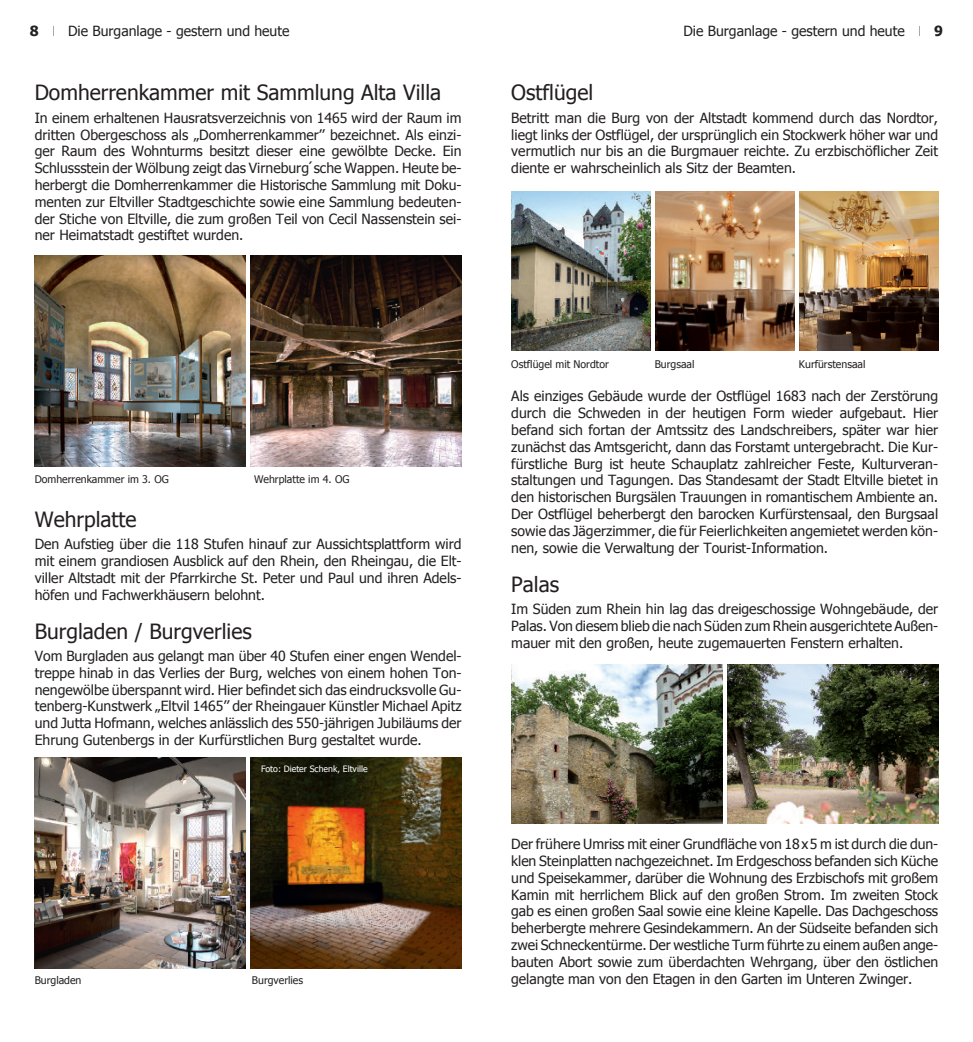
<style>
.page{position:relative;width:973px;height:1042px;background:#fff}
.page>*{position:absolute;margin:0;border:0;box-sizing:border-box;transform-origin:0 0}
.t1{font:21px "Tahoma";color:#231f20}
.t2{font:14px/16.8px "Tahoma";color:#231f20;text-align:justify}
.t3{font:700 14px "Tahoma";color:#231f20}
.t4{font:10.5px "Tahoma";color:#231f20}
.t5{font:8.75px "Tahoma";color:#fff}
</style>
<div class="page">
<img style="left:35px;top:255px;width:211px;height:211px">
<img style="left:250px;top:255px;width:211px;height:211px">
<img style="left:35px;top:757px;width:211px;height:211px">
<img style="left:250px;top:757px;width:211px;height:211px">
<img style="left:511px;top:665px;width:211px;height:158px">
<img style="left:727px;top:665px;width:211px;height:158px">
<img style="left:511px;top:192px;width:139px;height:158px">
<img style="left:655px;top:192px;width:139px;height:158px">
<img style="left:799px;top:192px;width:139px;height:158px">
<p class="t3" style="left:30px;top:22px;width:10px">8</p>
<p class="t2" style="left:68px;top:22px;width:223px">Die Burganlage - gestern und heute</p>
<p class="t2" style="left:683px;top:22px;width:223px">Die Burganlage - gestern und heute</p>
<p class="t3" style="left:934px;top:22px;width:10px">9</p>
<h1 class="t1" style="left:35px;top:79px;width:408px">Domherrenkammer mit Sammlung Alta Villa</h1>
<p class="t2" style="left:35px;top:109px;width:428px">In einem erhaltenen Hausratsverzeichnis von 1465 wird der Raum im dritten Obergeschoss als „Domherrenkammer’’ bezeichnet. Als einzi&shy;ger Raum des Wohnturms besitzt dieser eine gewölbte Decke. Ein Schlussstein der Wölbung zeigt das Virneburg´sche Wappen. Heute be&shy;herbergt die Domherrenkammer die Historische Sammlung mit Doku&shy;menten zur Eltviller Stadtgeschichte sowie eine Sammlung bedeuten&shy;der Stiche von Eltville, die zum großen Teil von Cecil Nassenstein sei&shy;ner Heimatstadt gestiftet wurden.</p>
<p class="t4" style="left:35px;top:472px;width:136px">Domherrenkammer im 3. OG</p>
<p class="t4" style="left:254px;top:472px;width:97px">Wehrplatte im 4. OG</p>
<h1 class="t1" style="left:35px;top:506px;width:103px">Wehrplatte</h1>
<p class="t2" style="left:35px;top:535px;width:428px">Den Aufstieg über die 118 Stufen hinauf zur Aussichtsplattform wird mit einem grandiosen Ausblick auf den Rhein, den Rheingau, die Elt&shy;viller Altstadt mit der Pfarrkirche St. Peter und Paul und ihren Adels&shy;höfen und Fachwerkhäusern belohnt.</p>
<h1 class="t1" style="left:35px;top:617px;width:218px">Burgladen / Burgverlies</h1>
<p class="t2" style="left:35px;top:647px;width:428px">Vom Burgladen aus gelangt man über 40 Stufen einer engen Wendel&shy;treppe hinab in das Verlies der Burg, welches von einem hohen Ton&shy;nengewölbe überspannt wird. Hier befindet sich das eindrucksvolle Gu&shy;tenberg-Kunstwerk „Eltvil 1465’’ der Rheingauer Künstler Michael Apitz und Jutta Hofmann, welches anlässlich des 550-jährigen Jubiläums der Ehrung Gutenbergs in der Kurfürstlichen Burg gestaltet wurde.</p>
<p class="t5" style="left:261px;top:763px;width:108px">Foto: Dieter Schenk, Eltville</p>
<p class="t4" style="left:35px;top:974px;width:48px">Burgladen</p>
<p class="t4" style="left:252px;top:974px;width:53px">Burgverlies</p>
<h1 class="t1" style="left:511px;top:79px;width:83px">Ostflügel</h1>
<p class="t2" style="left:511px;top:109px;width:428px">Betritt man die Burg von der Altstadt kommend durch das Nordtor, liegt links der Ostflügel, der ursprünglich ein Stockwerk höher war und vermutlich nur bis an die Burgmauer reichte. Zu erzbischöflicher Zeit diente er wahrscheinlich als Sitz der Beamten.</p>
<p class="t4" style="left:511px;top:357px;width:99px">Ostflügel mit Nordtor</p>
<p class="t4" style="left:654px;top:357px;width:41px">Burgsaal</p>
<p class="t4" style="left:798px;top:357px;width:68px">Kurfürstensaal</p>
<p class="t2" style="left:511px;top:387px;width:428px">Als einziges Gebäude wurde der Ostflügel 1683 nach der Zerstörung durch die Schweden in der heutigen Form wieder aufgebaut. Hier befand sich fortan der Amtssitz des Landschreibers, später war hier zunächst das Amtsgericht, dann das Forstamt untergebracht. Die Kur&shy;fürstliche Burg ist heute Schauplatz zahlreicher Feste, Kulturveran&shy;staltungen und Tagungen. Das Standesamt der Stadt Eltville bietet in den historischen Burgsälen Trauungen in romantischem Ambiente an.<br>Der Ostflügel beherbergt den barocken Kurfürstensaal, den Burgsaal sowie das Jägerzimmer, die für Feierlichkeiten angemietet werden kön&shy;nen, sowie die Verwaltung der Tourist-Information.</p>
<h1 class="t1" style="left:511px;top:570px;width:49px">Palas</h1>
<p class="t2" style="left:511px;top:600px;width:428px">Im Süden zum Rhein hin lag das dreigeschossige Wohngebäude, der Palas. Von diesem blieb die nach Süden zum Rhein ausgerichtete Außen&shy;mauer mit den großen, heute zugemauerten Fenstern erhalten.</p>
<p class="t2" style="left:511px;top:835px;width:428px">Der frühere Umriss mit einer Grundfläche von 18x5 m ist durch die dun&shy;klen Steinplatten nachgezeichnet. Im Erdgeschoss befanden sich Küche und Speisekammer, darüber die Wohnung des Erzbischofs mit großem Kamin mit herrlichem Blick auf den großen Strom. Im zweiten Stock gab es einen großen Saal sowie eine kleine Kapelle. Das Dachgeschoss beherbergte mehrere Gesindekammern. An der Südseite befanden sich zwei Schneckentürme. Der westliche Turm führte zu einem außen ange&shy;bauten Abort sowie zum überdachten Wehrgang, über den östlichen gelangte man von den Etagen in den Garten im Unteren Zwinger.</p>
</div>
